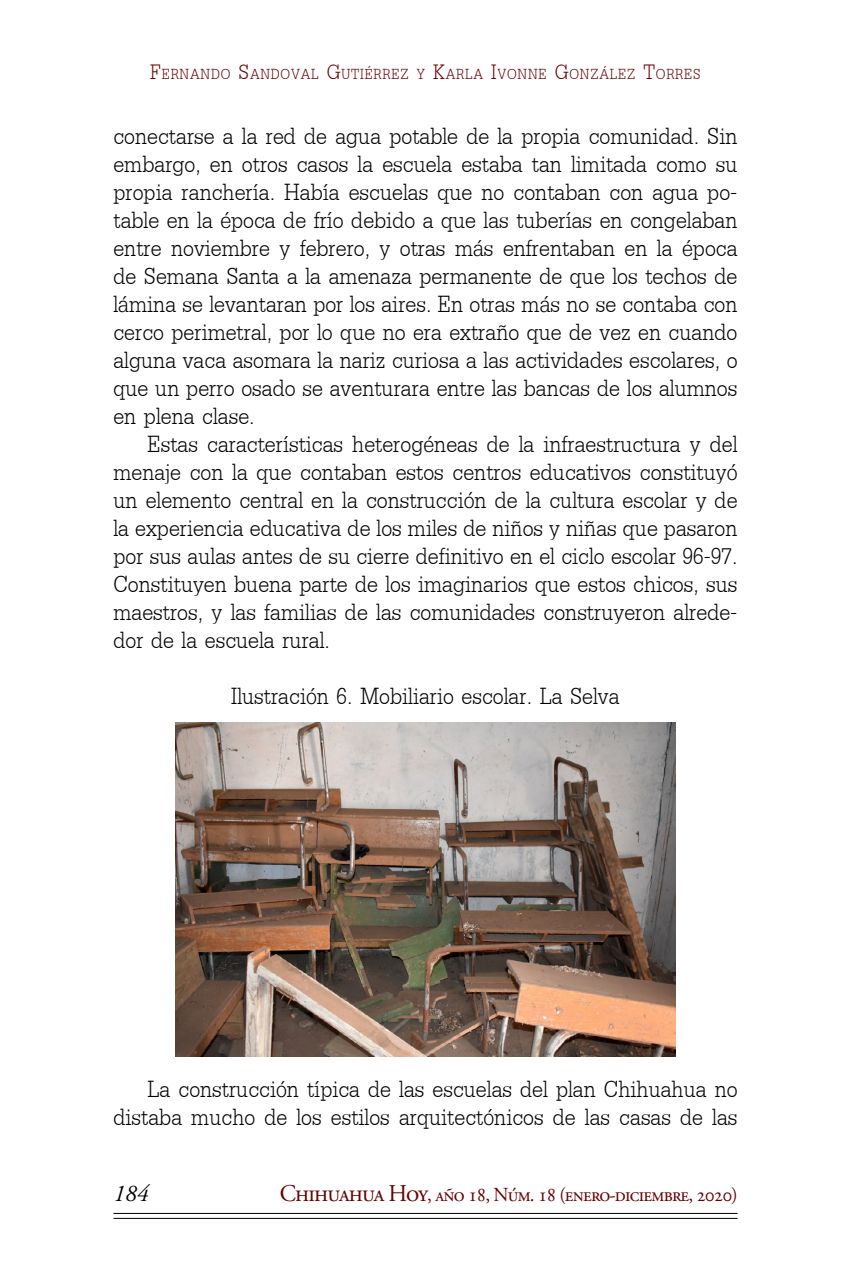
<style>
.page{position:relative;width:851px;height:1265px;background:#fff}
.page>*{position:absolute;margin:0;border:0;box-sizing:border-box;transform-origin:0 0}
.t1{font:34.6px/28px "Dillenia UPC";color:#000;text-align:justify}
.t2{font:italic 24px "Adobe Garamond Pro";color:#000}
.t3{font:21.6px "Dillenia UPC";letter-spacing:.035em;color:#660002}
.t4{font:19.8px "Adobe Garamond Pro";letter-spacing:-.04em;color:#660002}
.s1{font-size:30.8px}
.s2{font-size:24px}
</style>
<div class="page">
<hr style="left:113px;top:1212px;width:624px;height:1px;background:#000">
<hr style="left:113px;top:1217px;width:624px;height:1px;background:#000">
<img style="left:175px;top:723px;width:500px;height:333px">
<p class="t3" style="left:150px;top:59px;width:550px"><span class="s1">F</span>ernando <span class="s1">S</span>andoval <span class="s1">G</span>utiérrez y <span class="s1">K</span>arla <span class="s1">I</span>vonne <span class="s1">G</span>onzález <span class="s1">T</span>orres</p>
<p class="t1" style="left:113px;top:122px;width:625px">conectarse a la red de agua potable de la propia comunidad. Sin embargo, en otros casos la escuela estaba tan limitada como su propia ranchería. Había escuelas que no contaban con agua po&shy;table en la época de frío debido a que las tuberías en congelaban entre noviembre y febrero, y otras más enfrentaban en la época de Semana Santa a la amenaza permanente de que los techos de lámina se levantaran por los aires. En otras más no se contaba con cerco perimetral, por lo que no era extraño que de vez en cuando alguna vaca asomara la nariz curiosa a las actividades escolares, o que un perro osado se aventurara entre las bancas de los alumnos en plena clase.</p>
<p class="t1" style="left:113px;top:430px;width:625px;text-indent:34px">Estas características heterogéneas de la infraestructura y del menaje con la que contaban estos centros educativos constituyó un elemento central en la construcción de la cultura escolar y de la experiencia educativa de los miles de niños y niñas que pasaron por sus aulas antes de su cierre definitivo en el ciclo escolar 96-97.<br>Constituyen buena parte de los imaginarios que estos chicos, sus maestros, y las familias de las comunidades construyeron alrede&shy;dor de la escuela rural.</p>
<p class="t1" style="left:231px;top:682px;width:390px">Ilustración 6. Mobiliario escolar. La Selva</p>
<p class="t1" style="left:113px;top:1074px;width:625px;text-align:right">La construcción típica de las escuelas del plan Chihuahua no distaba mucho de los estilos arquitectónicos de las casas de las</p>
<p class="t2" style="left:113px;top:1178px;width:36px">184</p>
<p class="t4" style="left:280px;top:1182px;width:459px"><span class="s2">Chihuahua Hoy</span>, año 18, Núm. 18 (enero-diciembre, 2020)</p>
</div>
